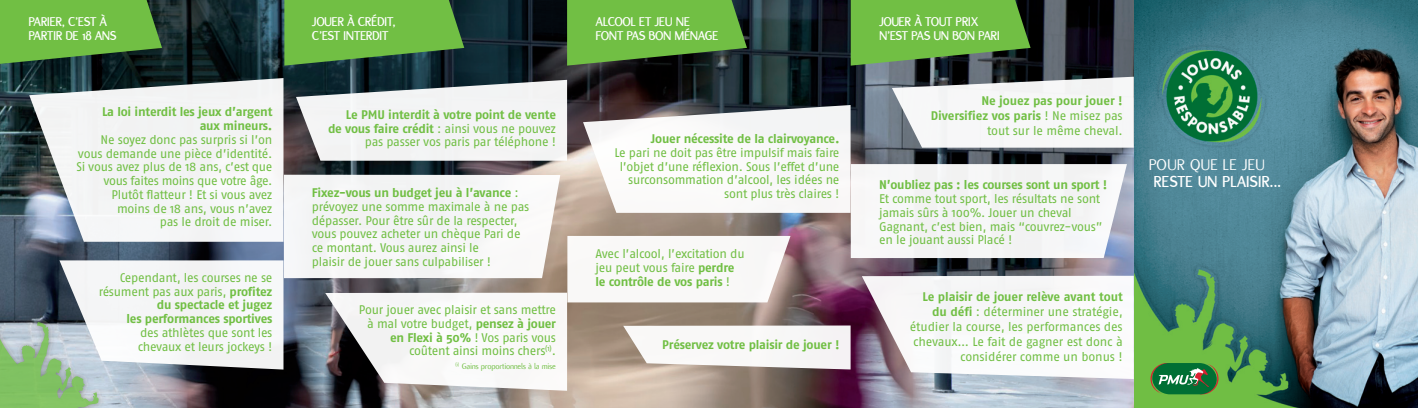
<style>
.page{position:relative;width:1418px;height:408px;background:#fff}
.page>*{position:absolute;margin:0;border:0;box-sizing:border-box;transform-origin:0 0}
.t1{font:700 17.12px "Flux";letter-spacing:-.02em;color:#fff}
.t2{font:17.12px "Flux";letter-spacing:-.005em;color:#fff}
.t3{font:700 13.75px/13.8px "Flux";letter-spacing:-.04em;color:#fff}
.t4{font:12.5px/13.8px "Fago No";letter-spacing:-.02em;color:#71bf44;text-align:right}
.t5{font:700 12.5px/13.8px "Fago No";letter-spacing:-.02em;color:#71bf44;text-align:right}
.t6{font:8.75px "Flux";letter-spacing:-.03em;color:#71bf44}
.s1{font-weight:400}
.s2{font-weight:700}
</style>
<div class="page">
<img style="left:0;top:0;width:1417px;height:407px">
<div style="left:0;top:276px;width:142px;height:131px;background:#fff;opacity:.2"></div>
<svg style="left:0;top:280px;width:138px;height:127px;background:#84a489"></svg>
<svg style="left:1150px;top:363px;width:68px;height:31px;background:#38824b"></svg>
<svg style="left:0;top:0;width:162px;height:64px;background:#61a63f"></svg>
<svg style="left:284px;top:0;width:180px;height:66px;background:#60a541"></svg>
<svg style="left:567px;top:0;width:180px;height:66px;background:#61a33e"></svg>
<svg style="left:850px;top:0;width:180px;height:66px;background:#64a540"></svg>
<svg style="left:29px;top:78px;width:254px;height:163px;fill:#f3f4f4"></svg>
<svg style="left:296px;top:80px;width:271px;height:81px"></svg>
<svg style="left:583px;top:105px;width:267px;height:108px"></svg>
<svg style="left:891px;top:77px;width:242px;height:70px"></svg>
<div style="left:284px;top:175px;width:276px;height:103px;background:#f5f5f5"></div>
<svg style="left:567px;top:236px;width:223px;height:66px"></svg>
<div style="left:850px;top:164px;width:276px;height:94px;background:#f4f5f6"></div>
<svg style="left:325px;top:292px;width:242px;height:98px"></svg>
<svg style="left:623px;top:325px;width:227px;height:44px"></svg>
<svg style="left:861px;top:275px;width:272px;height:104px"></svg>
<svg style="left:59px;top:260px;width:224px;height:109px;fill:#f4f5f6"></svg>
<p class="t3" style="left:28px;top:15px;width:90px">PARIER, C’EST À<br>PARTIR DE 18 ANS</p>
<p class="t3" style="left:312px;top:15px;width:85px">JOUER À CRÉDIT,<br>C’EST INTERDIT</p>
<p class="t3" style="left:595px;top:15px;width:124px">ALCOOL ET JEU NE<br>FONT PAS BON MÉNAGE</p>
<p class="t3" style="left:879px;top:15px;width:122px">JOUER À TOUT PRIX<br>N’EST PAS UN BON PARI</p>
<p class="t5" style="left:102px;top:105px;width:172px">La loi interdit les jeux d’argent aux mineurs.</p>
<p class="t4" style="left:76px;top:132px;width:197px">Ne soyez donc pas surpris si l’on vous demande une pièce d’identité.<br>Si vous avez plus de 18 ans, c’est que vous faites moins que votre âge.<br>Plutôt flatteur ! Et si vous avez moins de 18 ans, vous n’avez<br>pas le droit de miser.</p>
<p class="t5" style="left:99px;top:270px;width:175px"><span class="s1">Cependant, les courses ne se résument pas aux paris,</span> profitez du spectacle et jugez<br>les performances sportives</p>
<p class="t4" style="left:138px;top:325px;width:136px;text-align:left">des athlètes que sont les chevaux et leurs jockeys !</p>
<p class="t5" style="left:328px;top:107px;width:229px">Le PMU interdit à votre point de vente<br>de vous faire crédit <span class="s1">: ainsi vous ne pouvez pas passer vos paris par téléphone !</span></p>
<p class="t4" style="left:312px;top:185px;width:219px;text-align:left"><span class="s2">Fixez-vous un budget jeu à l’avance</span> : prévoyez une somme maximale à ne pas dépasser. Pour être sûr de la respecter, vous pouvez acheter un chèque Pari de ce montant. Vous aurez ainsi le<br>plaisir de jouer sans culpabiliser !</p>
<p class="t4" style="left:359px;top:302px;width:199px">Pour jouer avec plaisir et sans mettre à mal votre budget, <span class="s2">pensez à jouer en Flexi à 50%</span> ! Vos paris vous coûtent ainsi moins chers<sup>(1)</sup>.</p>
<p class="t6" style="left:455px;top:361px;width:102px"><sup>(1)</sup> Gains proportionnels à la mise</p>
<p class="t5" style="left:651px;top:132px;width:190px">Jouer nécessite de la clairvoyance.</p>
<p class="t4" style="left:614px;top:145px;width:227px">Le pari ne doit pas être impulsif mais faire l’objet d’une réflexion. Sous l’effet d’une surconsommation d’alcool, les idées ne sont plus très claires !</p>
<p class="t4" style="left:595px;top:246px;width:151px;text-align:left">Avec l’alcool, l’excitation du jeu peut vous faire <span class="s2">perdre le contrôle de vos paris</span> !</p>
<p class="t5" style="left:662px;top:338px;width:179px">Préservez votre plaisir de jouer !</p>
<p class="t5" style="left:930px;top:93px;width:193px;line-height:15px">Ne jouez pas pour jouer !<br>Diversifiez vos paris <span class="s1">! Ne misez pas tout sur le même cheval.</span></p>
<p class="t5" style="left:879px;top:178px;width:230px">N’oubliez pas : les courses sont un sport !</p>
<p class="t4" style="left:879px;top:191px;width:225px;text-align:left">Et comme tout sport, les résultats ne sont jamais sûrs à 100%. Jouer un cheval Gagnant, c’est bien, mais “couvrez-vous” en le jouant aussi Placé !</p>
<p class="t4" style="left:909px;top:288px;width:214px;line-height:15px"><span class="s2">Le plaisir de jouer relève avant tout du défi</span> : déterminer une stratégie, étudier la course, les performances des chevaux… Le fait de gagner est donc à considérer comme un bonus !</p>
<h1 class="t2" style="left:1148px;top:155px;width:118px">Pour que le jeu</h1>
<h1 class="t1" style="left:1153px;top:172px;width:129px">RESTE UN PLAISIR...</h1>
</div>
